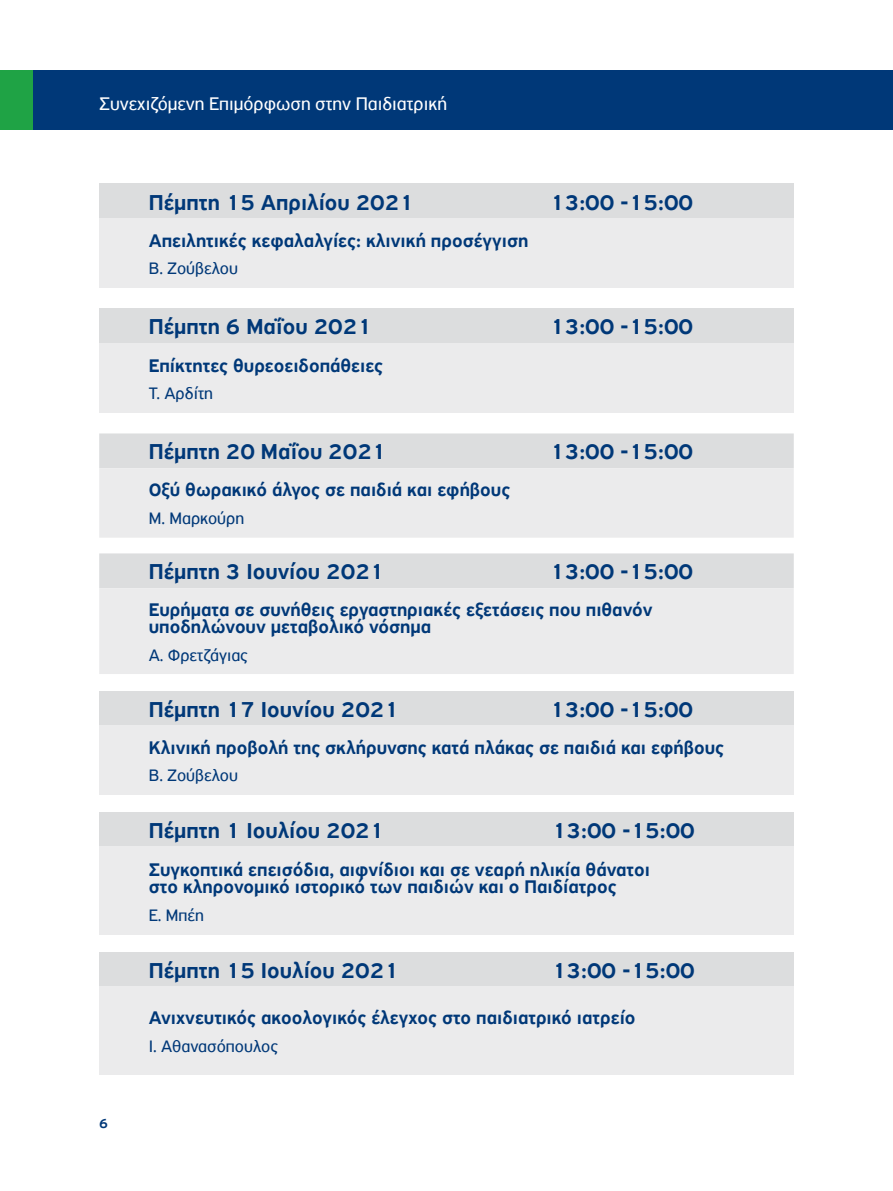
<style>
.page{position:relative;width:893px;height:1191px;background:#fff}
.page>*{position:absolute;margin:0;border:0;box-sizing:border-box;transform-origin:0 0}
.t1{font:500 22.75px "PF Highway Sans Pro";color:#003878}
.t2{font:500 19.25px/17.5px "PF Highway Sans Pro";color:#003878}
.t3{font:19.25px "PF Highway Sans Pro";color:#fff}
.t4{font:17.5px "PF Highway Sans Pro";color:#003878}
.t5{font:500 14px "PF Highway Sans Pro";color:#003878}
</style>
<div class="page">
<div style="left:0;top:70px;width:893px;height:59px;background:#003878"></div>
<div style="left:0;top:70px;width:33px;height:59px;background:#1fa345"></div>
<div style="left:99px;top:184px;width:695px;height:34px;background:#dcddde"></div>
<div style="left:99px;top:218px;width:695px;height:70px;background:#ebebec"></div>
<div style="left:99px;top:308px;width:695px;height:35px;background:#dcddde"></div>
<div style="left:99px;top:343px;width:695px;height:70px;background:#ebebec"></div>
<div style="left:99px;top:433px;width:695px;height:35px;background:#dcddde"></div>
<svg style="left:99px;top:468px;width:695px;height:206px;background:#eaeaeb"></svg>
<div style="left:99px;top:691px;width:695px;height:34px;background:#dcddde"></div>
<div style="left:99px;top:725px;width:695px;height:70px;background:#ebebec"></div>
<div style="left:99px;top:812px;width:695px;height:35px;background:#dcddde"></div>
<div style="left:99px;top:847px;width:695px;height:88px;background:#ebebec"></div>
<div style="left:99px;top:952px;width:695px;height:34px;background:#dcddde"></div>
<div style="left:99px;top:986px;width:695px;height:88px;background:#ebebec"></div>
<p class="t3" style="left:99px;top:92px;width:349px">Συνεχιζόμενη Επιμόρφωση στην Παιδιατρική</p>
<p class="t1" style="left:149px;top:189px;width:267px">Πέμπτη 15 Απριλίου 2021</p>
<p class="t1" style="left:550px;top:189px;width:144px">13:00 -15:00</p>
<p class="t2" style="left:149px;top:232px;width:381px">Απειλητικές κεφαλαλγίες: κλινική προσέγγιση</p>
<p class="t4" style="left:149px;top:258px;width:91px">Β. Ζούβελου</p>
<p class="t5" style="left:99px;top:1115px;width:10px">6</p>
<p class="t1" style="left:149px;top:314px;width:225px">Πέμπτη 6 Μαΐου 2021</p>
<p class="t1" style="left:550px;top:314px;width:144px">13:00 -15:00</p>
<p class="t2" style="left:149px;top:357px;width:236px">Επίκτητες θυρεοειδοπάθειες</p>
<p class="t4" style="left:149px;top:383px;width:66px">Τ. Αρδίτη</p>
<p class="t1" style="left:149px;top:438px;width:239px">Πέμπτη 20 Μαΐου 2021</p>
<p class="t1" style="left:550px;top:438px;width:144px">13:00 -15:00</p>
<p class="t2" style="left:149px;top:482px;width:363px">Οξύ θωρακικό άλγος σε παιδιά και εφήβους</p>
<p class="t4" style="left:149px;top:508px;width:97px">Μ. Μαρκούρη</p>
<p class="t1" style="left:149px;top:558px;width:237px">Πέμπτη 3 Ιουνίου 2021</p>
<p class="t1" style="left:550px;top:558px;width:144px">13:00 -15:00</p>
<p class="t2" style="left:149px;top:601px;width:505px">Ευρήματα σε συνήθεις εργαστηριακές εξετάσεις που πιθανόν υποδηλώνουν μεταβολικό νόσημα</p>
<p class="t4" style="left:149px;top:645px;width:101px">Α. Φρετζάγιας</p>
<p class="t1" style="left:149px;top:696px;width:252px">Πέμπτη 17 Ιουνίου 2021</p>
<p class="t1" style="left:550px;top:696px;width:144px">13:00 -15:00</p>
<p class="t2" style="left:149px;top:739px;width:577px">Κλινική προβολή της σκλήρυνσης κατά πλάκας σε παιδιά και εφήβους</p>
<p class="t4" style="left:149px;top:765px;width:91px">Β. Ζούβελου</p>
<p class="t1" style="left:149px;top:817px;width:237px">Πέμπτη 1 Ιουλίου 2021</p>
<p class="t1" style="left:552px;top:817px;width:144px">13:00 -15:00</p>
<p class="t2" style="left:149px;top:861px;width:503px">Συγκοπτικά επεισόδια, αιφνίδιοι και σε νεαρή ηλικία θάνατοι στο κληρονομικό ιστορικό των παιδιών και ο Παιδίατρος</p>
<p class="t4" style="left:149px;top:904px;width:57px">Ε. Μπέη</p>
<p class="t1" style="left:149px;top:957px;width:252px">Πέμπτη 15 Ιουλίου 2021</p>
<p class="t1" style="left:552px;top:957px;width:144px">13:00 -15:00</p>
<p class="t2" style="left:149px;top:1009px;width:488px">Ανιχνευτικός ακοολογικός έλεγχος στο παιδιατρικό ιατρείο</p>
<p class="t4" style="left:149px;top:1035px;width:131px">Ι. Αθανασόπουλος</p>
</div>
